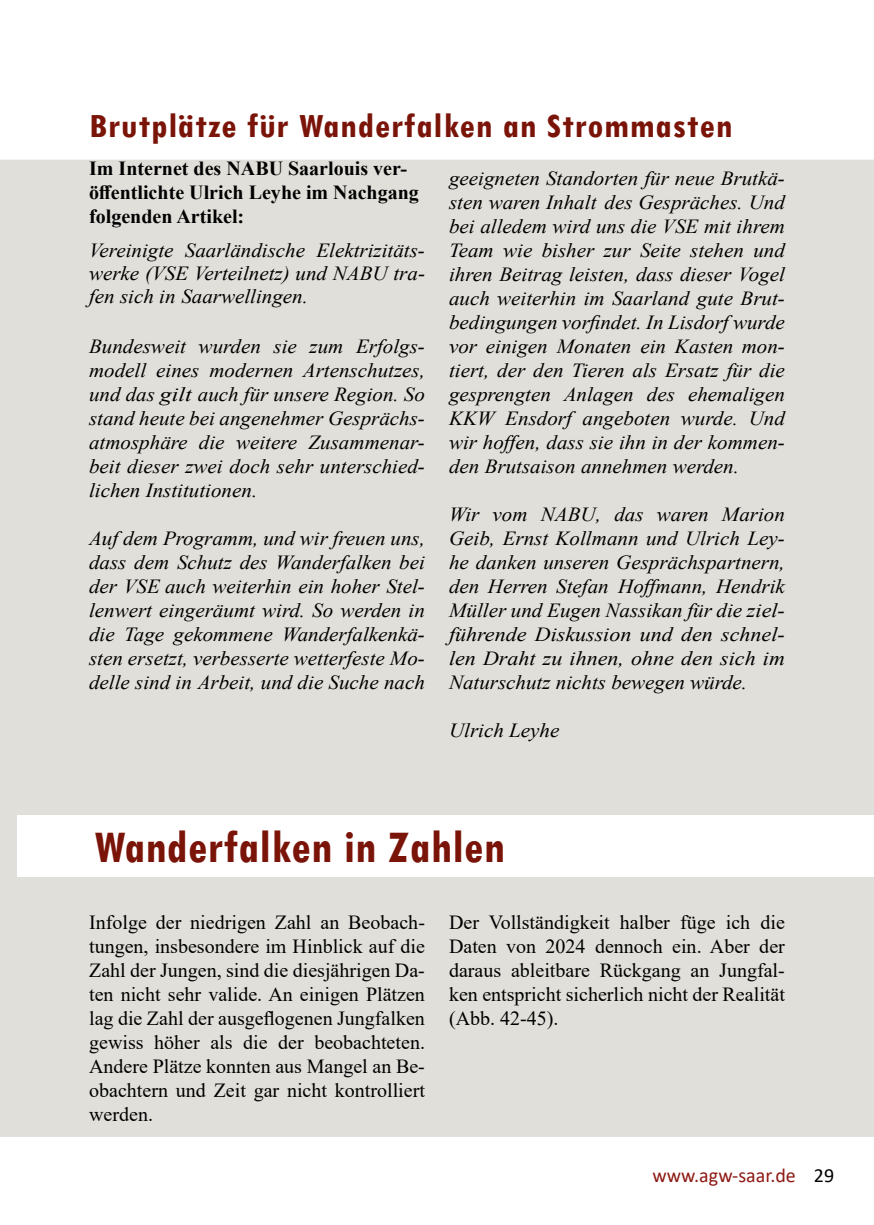
<style>
.page{position:relative;width:874px;height:1225px;background:#fff}
.page>*{position:absolute;margin:0;border:0;box-sizing:border-box;transform-origin:0 0}
.t1{font:700 condensed 48px "Tw Cen";letter-spacing:.01em;color:#7a1408}
.t2{font:700 condensed 36px "Tw Cen";letter-spacing:.025em;color:#7a1408;scale:1.05 1}
.t3{font:italic 20px/24px "Times New Roman";color:#000;text-align:justify;scale:1.05 1}
.t4{font:20px/24px "Times New Roman";color:#000;text-align:justify}
.t5{font:700 20px/24px "Times New Roman";color:#000}
.t6{font:20px "Calibri";color:#8d1a14}
.s1{color:#000}
</style>
<div class="page">
<div style="left:0;top:160px;width:873px;height:977px;background:#e0dfda"></div>
<div style="left:17px;top:815px;width:856px;height:61px;background:#fff"></div>
<h2 class="t2" style="left:89px;top:104px;width:613px">Brutplätze für Wanderfalken an Strommasten</h2>
<p class="t5" style="left:89px;top:155px;width:331px">Im Internet des NABU Saarlouis ver&shy;öffentlichte Ulrich Leyhe im Nachgang folgenden Artikel:</p>
<p class="t3" style="left:89px;top:238px;width:321px;line-height:23px">Vereinigte Saarländische Elektrizitäts&shy;werke (VSE Verteilnetz) und NABU tra&shy;fen sich in Saarwellingen.</p>
<p class="t3" style="left:89px;top:334px;width:321px">Bundesweit wurden sie zum Erfolgs&shy;modell eines modernen Artenschutzes, und das gilt auch für unsere Region. So stand heute bei angenehmer Gesprächs&shy;atmosphäre die weitere Zusammenar&shy;beit dieser zwei doch sehr unterschied&shy;lichen Institutionen.</p>
<p class="t3" style="left:89px;top:526px;width:321px">Auf dem Programm, und wir freuen uns, dass dem Schutz des Wanderfalken bei der VSE auch weiterhin ein hoher Stel&shy;lenwert eingeräumt wird. So werden in die Tage gekommene Wanderfalkenkä&shy;sten ersetzt, verbesserte wetterfeste Mo&shy;delle sind in Arbeit, und die Suche nach</p>
<p class="t3" style="left:449px;top:166px;width:321px">geeigneten Standorten für neue Brutkä&shy;sten waren Inhalt des Gespräches. Und bei alledem wird uns die VSE mit ihrem Team wie bisher zur Seite stehen und ihren Beitrag leisten, dass dieser Vogel auch weiterhin im Saarland gute Brut&shy;bedingungen vorfindet. In Lisdorf wurde vor einigen Monaten ein Kasten mon&shy;tiert, der den Tieren als Ersatz für die gesprengten Anlagen des ehemaligen KKW Ensdorf angeboten wurde. Und wir hoffen, dass sie ihn in der kommen&shy;den Brutsaison annehmen werden.</p>
<p class="t3" style="left:449px;top:502px;width:321px">Wir vom NABU, das waren Marion Geib, Ernst Kollmann und Ulrich Ley&shy;he danken unseren Gesprächspartnern, den Herren Stefan Hoffmann, Hendrik Müller und Eugen Nassikan für die ziel&shy;führende Diskussion und den schnel&shy;len Draht zu ihnen, ohne den sich im Naturschutz nichts bewegen würde.</p>
<p class="t3" style="left:449px;top:718px;width:106px">Ulrich Leyhe</p>
<h1 class="t1" style="left:94px;top:817px;width:412px">Wanderfalken in Zahlen</h1>
<p class="t4" style="left:89px;top:910px;width:337px">Infolge der niedrigen Zahl an Beobach&shy;tungen, insbesondere im Hinblick auf die Zahl der Jungen, sind die diesjährigen Da&shy;ten nicht sehr valide. An einigen Plätzen lag die Zahl der ausgeflogenen Jungfalken gewiss höher als die der beobachteten.<br>Andere Plätze konnten aus Mangel an Be&shy;obachtern und Zeit gar nicht kontrolliert werden.</p>
<p class="t4" style="left:449px;top:910px;width:337px">Der Vollständigkeit halber füge ich die Daten von 2024 dennoch ein. Aber der daraus ableitbare Rückgang an Jungfal&shy;ken entspricht sicherlich nicht der Realität (Abb. 42-45).</p>
<p class="t6" style="left:652px;top:1161px;width:183px">www.agw-saar.de <span class="s1">29</span></p>
</div>
